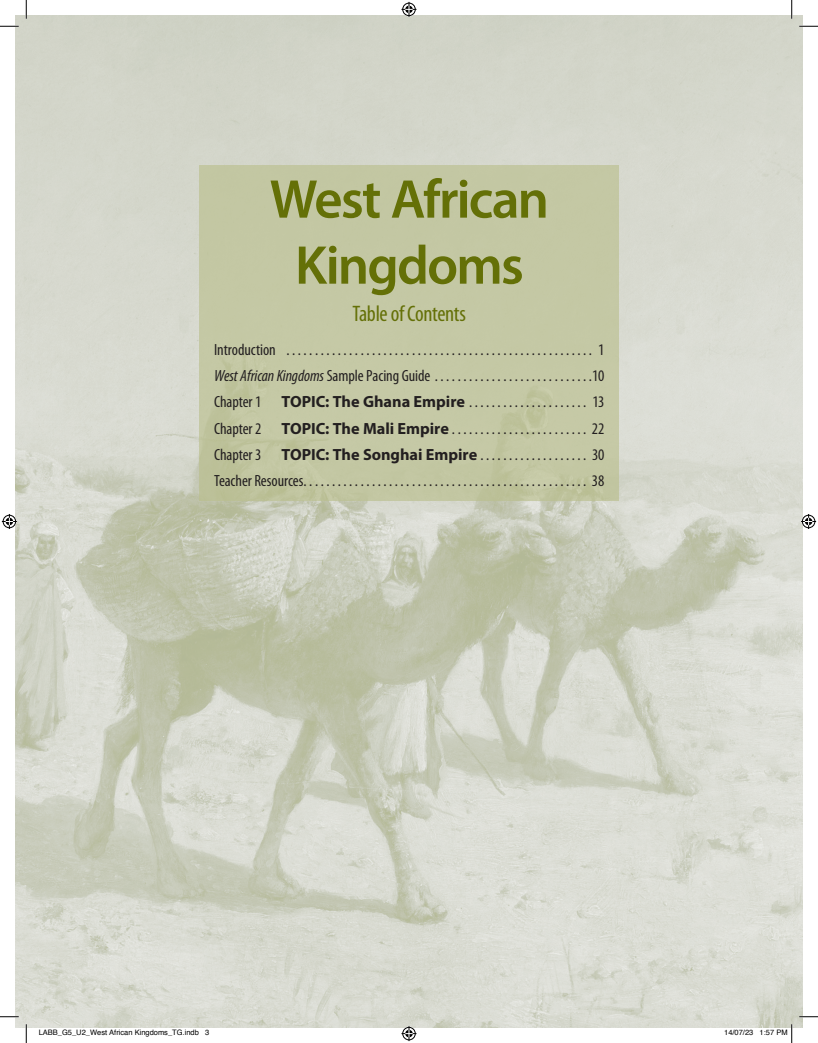
<style>
.page{position:relative;width:818px;height:1043px;background:#fff}
.page>*{position:absolute;margin:0;border:0;box-sizing:border-box;transform-origin:0 0}
.TOC_Title{font:600 55px/66px "Myriad Pro";letter-spacing:-.035em;color:#647007;text-align:center}
.TOC_TOC{font:condensed 22.5px "Myriad Pro";letter-spacing:-.02em;color:#647007}
.TOC_Ch_Listing{font:condensed 16.25px "Myriad Pro";letter-spacing:-.005em;color:#231f20}
.t1{font:7.5px "Helvetica";color:#000}
.s1{font-style:italic}
.s2{font-weight:700;font-stretch:normal}
</style>
<div class="page">
<img style="left:15px;top:15px;width:787px;height:1013px">
<div style="left:199px;top:165px;width:419px;height:336px;background:#c4c8a4"></div>
<svg style="left:0;top:25px;width:19px;height:2px"></svg>
<svg style="left:799px;top:25px;width:19px;height:2px"></svg>
<svg style="left:0;top:1015px;width:19px;height:2px"></svg>
<svg style="left:799px;top:1015px;width:19px;height:2px"></svg>
<svg style="left:25px;top:0;width:2px;height:19px"></svg>
<svg style="left:25px;top:1024px;width:2px;height:18px"></svg>
<svg style="left:790px;top:0;width:2px;height:19px"></svg>
<svg style="left:401px;top:2px;width:15px;height:15px"></svg>
<svg style="left:401px;top:1026px;width:15px;height:15px"></svg>
<svg style="left:2px;top:514px;width:15px;height:15px"></svg>
<svg style="left:801px;top:514px;width:15px;height:15px"></svg>
<svg style="left:759px;top:1024px;width:33px;height:18px"></svg>
<p class="TOC_Title" style="left:270px;top:165px;width:281px">West African<br>Kingdoms</p>
<p class="TOC_TOC" style="left:352px;top:300px;width:115px">Table of Contents</p>
<p class="TOC_Ch_Listing" style="left:214px;top:340px;width:392px">Introduction . . . . . . . . . . . . . . . . . . . . . . . . . . . . . . . . . . . . . . . . . . . . . . . . . . . . . . 1</p>
<p class="TOC_Ch_Listing" style="left:214px;top:366px;width:391px"><span class="s1">West African Kingdoms</span> Sample Pacing Guide . . . . . . . . . . . . . . . . . . . . . . . . . . . 10</p>
<p class="TOC_Ch_Listing" style="left:214px;top:392px;width:392px">Chapter 1 <span class="s2">TOPIC: The Ghana Empire</span> . . . . . . . . . . . . . . . . . . . . . 13</p>
<p class="TOC_Ch_Listing" style="left:214px;top:418px;width:391px">Chapter 2 <span class="s2">TOPIC: The Mali Empire</span> . . . . . . . . . . . . . . . . . . . . . . . . 22</p>
<p class="TOC_Ch_Listing" style="left:214px;top:445px;width:391px">Chapter 3 <span class="s2">TOPIC: The Songhai Empire</span> . . . . . . . . . . . . . . . . . . . 30</p>
<p class="TOC_Ch_Listing" style="left:214px;top:471px;width:391px">Teacher Resources . . . . . . . . . . . . . . . . . . . . . . . . . . . . . . . . . . . . . . . . . . . . . . . . . . 38</p>
<p class="t1" style="left:39px;top:1027px;width:172px">LABB_G5_U2_West African Kingdoms_TG.indb 3</p>
<p class="t1" style="left:724px;top:1027px;width:65px">14/07/23 1:57 PM</p>
</div>
